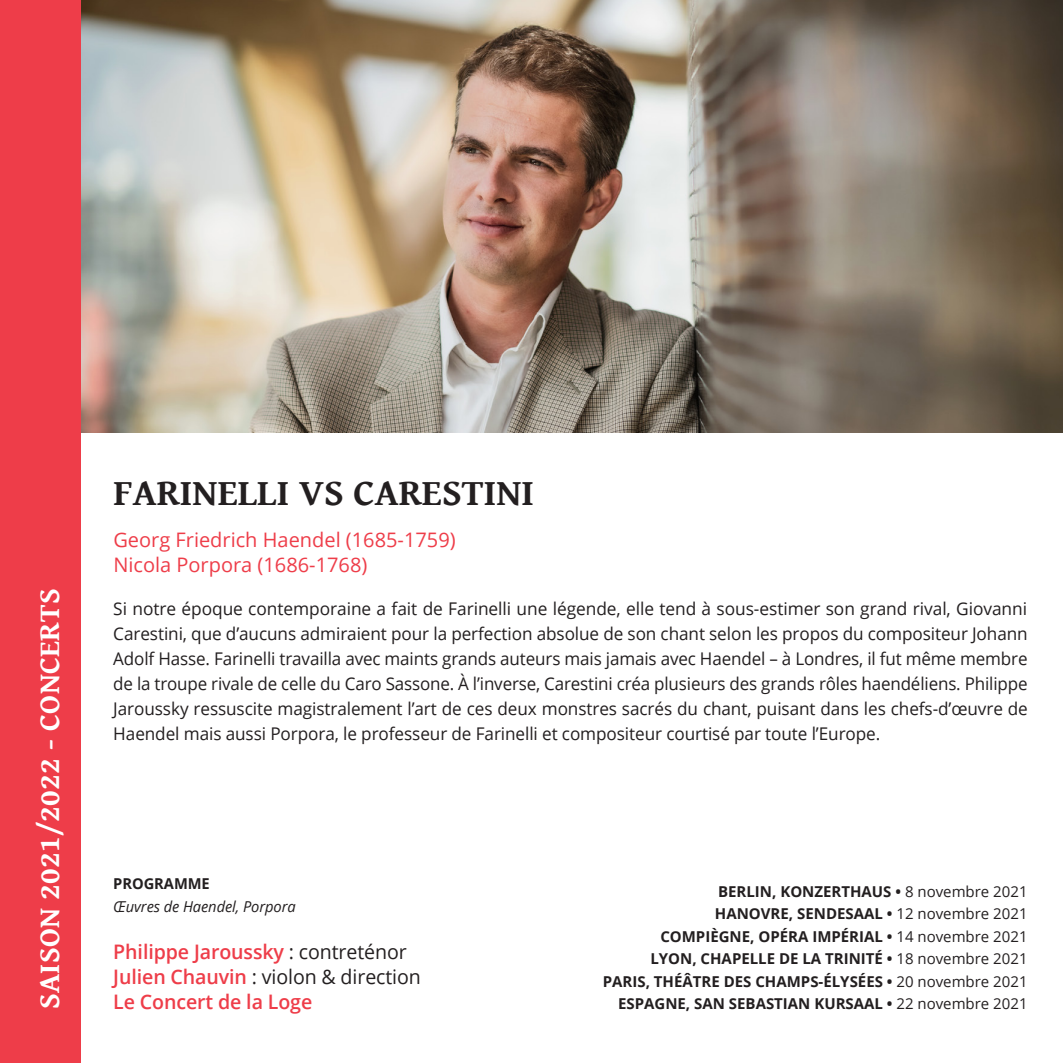
<style>
.page{position:relative;width:1063px;height:1063px;background:#fff}
.page>*{position:absolute;margin:0;border:0;box-sizing:border-box;transform-origin:0 0}
.t1{font:700 37.5px "Gentium Book Basic";color:#231f20}
.t2{font:700 30px "Gentium Book Basic";letter-spacing:.01em;color:#fff}
.t3{font:20px "Open Sans";color:#ee3d49}
.t4{font:600 20px "Open Sans";letter-spacing:-.005em;color:#ee3d49}
.t5{font:20px "Open Sans";letter-spacing:-.005em;color:#231f20}
.t6{font:17.5px/25px "Open Sans";letter-spacing:-.005em;color:#231f20;text-align:justify}
.t7{font:700 15px "Open Sans";color:#231f20}
.t8{font:italic 15px "Open Sans";letter-spacing:-.005em;color:#231f20}
.s1{font-weight:400;color:#231f20}
.s2{font-weight:600;color:#ee3d49}
.s3{font-weight:400}
</style>
<div class="page">
<img style="left:80px;top:0;width:983px;height:432px">
<div style="left:0;top:0;width:80px;height:1063px;background:#ee3d49"></div>
<p class="t2" style="left:27px;top:1009px;width:423px;rotate:-90deg">SAISON 2021/2022 - CONCERTS</p>
<p class="t1" style="left:113px;top:465px;width:422px">FARINELLI VS CARESTINI</p>
<p class="t3" style="left:113px;top:526px;width:344px">Georg Friedrich Haendel (1685-1759)</p>
<p class="t3" style="left:113px;top:551px;width:256px">Nicola Porpora (1686-1768)</p>
<p class="t6" style="left:113px;top:596px;width:916px">Si notre époque contemporaine a fait de Farinelli une légende, elle tend à sous-estimer son grand rival, Giovanni Carestini, que d’aucuns admiraient pour la perfection absolue de son chant selon les propos du compositeur Johann Adolf Hasse. Farinelli travailla avec maints grands auteurs mais jamais avec Haendel – à Londres, il fut même membre de la troupe rivale de celle du Caro Sassone. À l’inverse, Carestini créa plusieurs des grands rôles haendéliens. Philippe Jaroussky ressuscite magistralement l’art de ces deux monstres sacrés du chant, puisant dans les chefs-d’œuvre de Haendel mais aussi Porpora, le professeur de Farinelli et compositeur courtisé par toute l’Europe.</p>
<p class="t7" style="left:113px;top:873px;width:98px">PROGRAMME</p>
<p class="t8" style="left:113px;top:896px;width:184px">Œuvres de Haendel, Porpora</p>
<p class="t4" style="left:113px;top:938px;width:295px">Philippe Jaroussky <span class="s1">: contreténor</span></p>
<p class="t5" style="left:113px;top:963px;width:309px"><span class="s2">Julien Chauvin</span> : violon &amp; direction</p>
<p class="t4" style="left:113px;top:988px;width:201px">Le Concert de la Loge</p>
<p class="t7" style="left:718px;top:881px;width:311px">BERLIN, KONZERTHAUS • <span class="s3">8 novembre 2021</span></p>
<p class="t7" style="left:715px;top:903px;width:314px">HANOVRE, SENDESAAL • <span class="s3">12 novembre 2021</span></p>
<p class="t7" style="left:660px;top:926px;width:369px">COMPIÈGNE, OPÉRA IMPÉRIAL • <span class="s3">14 novembre 2021</span></p>
<p class="t7" style="left:650px;top:948px;width:379px">LYON, CHAPELLE DE LA TRINITÉ • <span class="s3">18 novembre 2021</span></p>
<p class="t7" style="left:603px;top:971px;width:426px">PARIS, THÉÂTRE DES CHAMPS-ÉLYSÉES • <span class="s3">20 novembre 2021</span></p>
<p class="t7" style="left:618px;top:993px;width:411px">ESPAGNE, SAN SEBASTIAN KURSAAL • <span class="s3">22 novembre 2021</span></p>
</div>
